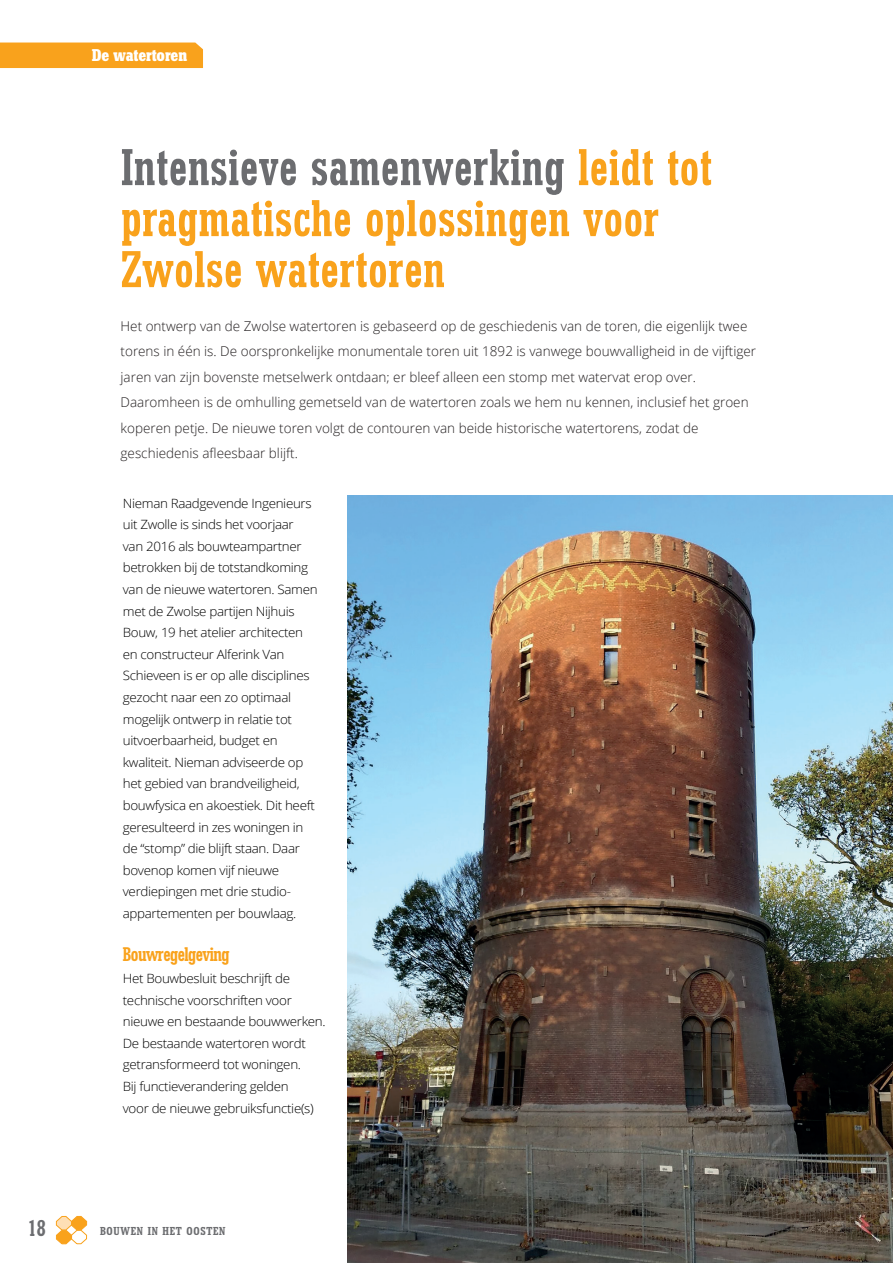
<style>
.page{position:relative;width:893px;height:1263px;background:#fff}
.page>*{position:absolute;margin:0;border:0;box-sizing:border-box;transform-origin:0 0}
.t1{font:500 51px/51px "Beton Condensed BQ";letter-spacing:.02em;color:#f9a21c}
.t2{font:500 22.65px "Beton Condensed BQ";color:#6c6d70}
.t3{font:500 19.5px "Beton Condensed BQ";letter-spacing:-.025em;color:#f9a21c;scale:1.05 1}
.t4{font:700 16.8px "Beton Condensed BQ";color:#fff}
.t5{font:300 13.5px/25.5px "Open Sans";color:#231f20}
.t6{font:300 12.75px/21.6px "Open Sans";letter-spacing:-.025em;color:#000;scale:1.05 1}
.t7{font:500 11.4px "Beton Condensed BQ";letter-spacing:.05em;color:#6c6d70;scale:1.25 1}
.s1{color:#6c6d70}
</style>
<div class="page">
<img style="left:347px;top:495px;width:546px;height:768px">
<div style="left:0;top:43px;width:203px;height:25px;background:#f9a21c"></div>
<svg style="left:56px;top:1216px;width:31px;height:28px"></svg>
<h3 class="t4" style="left:92px;top:46px;width:97px">De watertoren</h3>
<h1 class="t1" style="left:121px;top:143px;width:592px"><span class="s1">Intensieve samenwerking</span> leidt tot pragmatische oplossingen voor<br>Zwolse watertoren</h1>
<p class="t5" style="left:121px;top:313px;width:637px">Het ontwerp van de Zwolse watertoren is gebaseerd op de geschiedenis van de toren, die eigenlijk twee torens in één is. De oorspronkelijke monumentale toren uit 1892 is vanwege bouwvalligheid in de vijftiger jaren van zijn bovenste metselwerk ontdaan; er bleef alleen een stomp met watervat erop over.<br>Daaromheen is de omhulling gemetseld van de watertoren zoals we hem nu kennen, inclusief het groen koperen petje. De nieuwe toren volgt de contouren van beide historische watertorens, zodat de geschiedenis afleesbaar blijft.</p>
<p class="t6" style="left:123px;top:492px;width:187px">Nieman Raadgevende Ingenieurs uit Zwolle is sinds het voorjaar<br>van 2016 als bouwteampartner betrokken bij de totstandkoming van de nieuwe watertoren. Samen met de Zwolse partijen Nijhuis<br>Bouw, 19 het atelier architecten en constructeur Alferink Van<br>Schieveen is er op alle disciplines gezocht naar een zo optimaal mogelijk ontwerp in relatie tot uitvoerbaarheid, budget en kwaliteit. Nieman adviseerde op het gebied van brandveiligheid, bouwfysica en akoestiek. Dit heeft geresulteerd in zes woningen in de “stomp” die blijft staan. Daar bovenop komen vijf nieuwe verdiepingen met drie studio&shy;appartementen per bouwlaag.</p>
<h3 class="t3" style="left:123px;top:944px;width:103px">Bouwregelgeving</h3>
<p class="t6" style="left:123px;top:967px;width:195px">Het Bouwbesluit beschrijft de technische voorschriften voor nieuwe en bestaande bouwwerken.<br>De bestaande watertoren wordt getransformeerd tot woningen.<br>Bij functieverandering gelden<br>voor de nieuwe gebruiksfunctie(s)</p>
<h2 class="t2" style="left:28px;top:1216px;width:19px">18</h2>
<p class="t7" style="left:100px;top:1225px;width:102px">BOUWEN IN HET OOSTEN</p>
</div>
